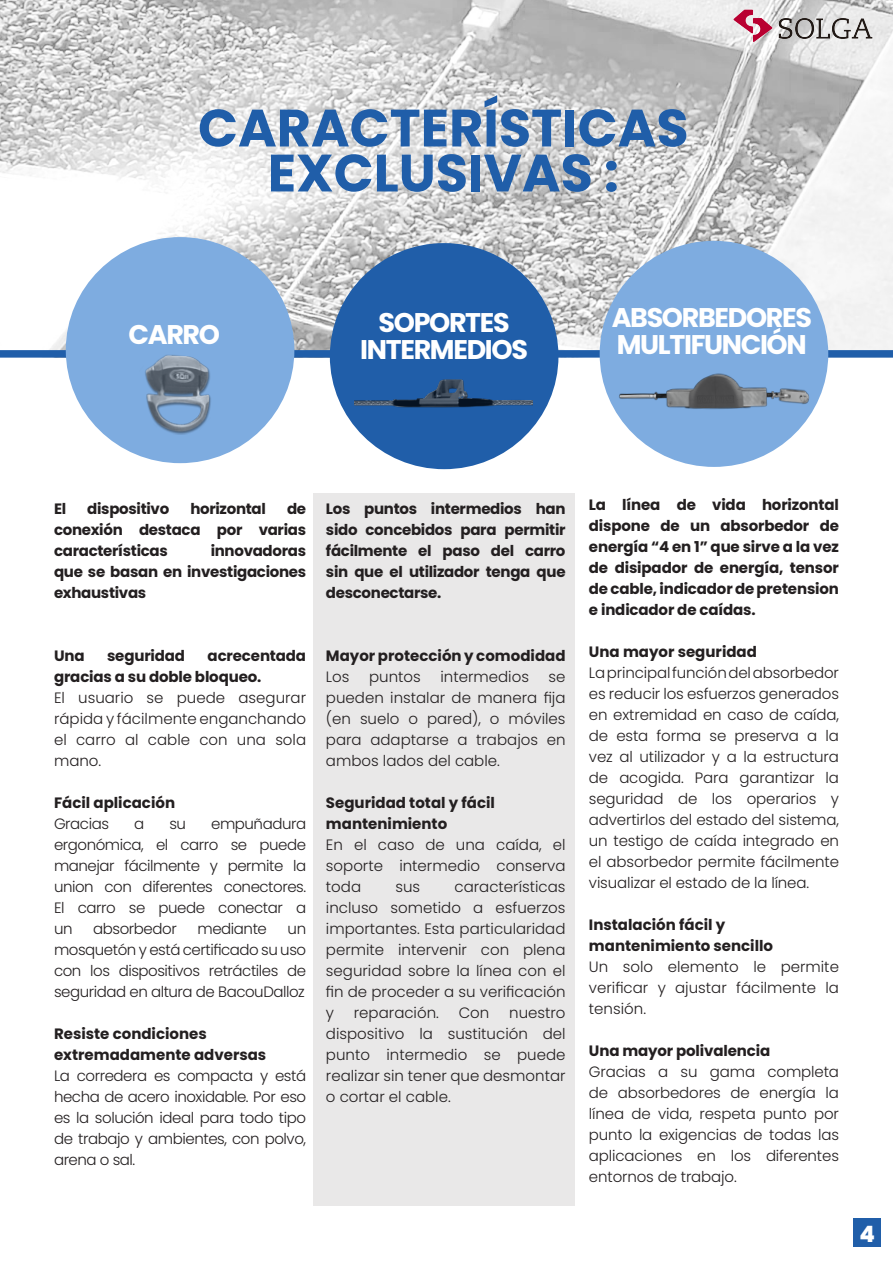
<style>
.page{position:relative;width:893px;height:1263px;background:#fff}
.page>*{position:absolute;margin:0;border:0;box-sizing:border-box;transform-origin:0 0}
.t1{font:700 52.5px "Poppins";color:#205ea9}
.t2{font:700 27px "Poppins";letter-spacing:-.05em;color:#fff}
.t3{font:800 22.5px "Poppins";color:#fff}
.t4{font:300 15px/21px "Poppins";color:#231f20;text-align:justify}
.t5{font:700 15px/21px "Poppins";letter-spacing:-.01em;color:#231f20}
.t6{font:300 15px "Poppins";letter-spacing:-.03em;color:#231f20}
.s1{font-weight:300}
</style>
<div class="page">
<div style="left:314px;top:493px;width:261px;height:712px;background:#e9e8e8"></div>
<img style="left:0;top:0;width:893px;height:350px">
<div style="left:0;top:350px;width:893px;height:8px;background:#205ea9"></div>
<div style="left:330px;top:243px;width:228px;height:226px;background:#205ea9;border-radius:50%"></div>
<div style="left:66px;top:237px;width:228px;height:226px;background:#7eace0;border-radius:50%"></div>
<img style="left:145px;top:355px;width:66px;height:80px">
<div style="left:600px;top:241px;width:228px;height:226px;background:#7eace0;border-radius:50%"></div>
<div style="left:853px;top:1218px;width:28px;height:29px;background:#205ea9"></div>
<img style="left:729px;top:7px;width:149px;height:39px">
<img style="left:354px;top:379px;width:179px;height:29px">
<img style="left:607px;top:356px;width:223px;height:65px">
<p class="t1" style="left:198px;top:98px;width:492px">CARACTERÍSTICAS</p>
<p class="t1" style="left:268px;top:143px;width:353px">EXCLUSIVAS :</p>
<p class="t2" style="left:129px;top:319px;width:93px">CARRO</p>
<p class="t2" style="left:379px;top:307px;width:133px">SOPORTES</p>
<p class="t2" style="left:360px;top:334px;width:169px">INTERMEDIOS</p>
<p class="t2" style="left:612px;top:302px;width:202px">ABSORBEDORES</p>
<p class="t2" style="left:617px;top:329px;width:191px">MULTIFUNCIÓN</p>
<p class="t5" style="left:54px;top:498px;width:14px">El</p>
<p class="t5" style="left:87px;top:498px;width:83px">dispositivo</p>
<p class="t5" style="left:190px;top:498px;width:77px">horizontal</p>
<p class="t5" style="left:54px;top:498px;width:254px;text-align:justify;text-indent:233px">de conexión destaca por varias características</p>
<p class="t5" style="left:54px;top:540px;width:254px;text-align:justify;text-indent:157px">innovadoras que se basan en investigaciones exhaustivas</p>
<p class="t5" style="left:54px;top:645px;width:32px">Una</p>
<p class="t5" style="left:107px;top:645px;width:80px">seguridad</p>
<p class="t5" style="left:54px;top:645px;width:254px;text-indent:154px">acrecentada gracias a su doble bloqueo.</p>
<p class="t4" style="left:54px;top:687px;width:254px">El usuario se puede asegurar rápida y fácilmente enganchando el carro al cable con una sola mano.</p>
<p class="t5" style="left:54px;top:792px;width:123px">Fácil aplicación</p>
<p class="t6" style="left:54px;top:815px;width:56px">Gracias</p>
<p class="t4" style="left:134px;top:813px;width:12px">a</p>
<p class="t4" style="left:169px;top:813px;width:18px">su</p>
<p class="t4" style="left:54px;top:813px;width:254px;text-indent:157px">empuñadura ergonómica, el carro se puede manejar fácilmente y permite la union con diferentes conectores.<br>El carro se puede conectar a un</p>
<p class="t6" style="left:93px;top:920px;width:85px">absorbedor</p>
<p class="t6" style="left:198px;top:920px;width:71px">mediante</p>
<p class="t4" style="left:54px;top:918px;width:254px;text-indent:234px">un mosquetón y está certificado su uso con los dispositivos retráctiles de seguridad en altura de BacouDalloz</p>
<p class="t5" style="left:54px;top:1023px;width:214px">Resiste condiciones extremadamente adversas</p>
<p class="t4" style="left:54px;top:1065px;width:254px">La corredera es compacta y está hecha de acero inoxidable. Por eso es la solución ideal para todo tipo de trabajo y ambientes, con polvo, arena o sal.</p>
<p class="t5" style="left:326px;top:498px;width:241px;text-align:justify">Los puntos intermedios han sido concebidos para permitir fácilmente el paso del carro sin que el utilizador tenga que desconectarse.</p>
<p class="t5" style="left:326px;top:645px;width:241px">Mayor protección y comodidad<br><span class="s1">Los</span></p>
<p class="t4" style="left:369px;top:666px;width:53px">puntos</p>
<p class="t4" style="left:440px;top:666px;width:90px">intermedios</p>
<p class="t4" style="left:326px;top:666px;width:241px;text-indent:223px">se pueden instalar de manera fija (en suelo o pared), o móviles para adaptarse a trabajos en ambos lados del cable.</p>
<p class="t5" style="left:326px;top:792px;width:171px">Seguridad total y fácil mantenimiento</p>
<p class="t4" style="left:326px;top:834px;width:241px">En el caso de una caída, el soporte intermedio conserva toda</p>
<p class="t4" style="left:326px;top:876px;width:241px;text-indent:129px">características incluso sometido a esfuerzos importantes. Esta particularidad permite intervenir con plena seguridad sobre la línea con el fin de proceder a su verificación y</p>
<p class="t4" style="left:395px;top:876px;width:26px">sus</p>
<p class="t4" style="left:354px;top:1002px;width:87px">reparación.</p>
<p class="t4" style="left:459px;top:1002px;width:32px">Con</p>
<p class="t4" style="left:326px;top:1002px;width:241px;text-indent:183px">nuestro dispositivo la sustitución del punto intermedio se puede realizar sin tener que desmontar o cortar el cable.</p>
<p class="t5" style="left:589px;top:494px;width:252px;text-align:justify">La línea de vida horizontal dispone de un absorbedor de energía “4 en 1” que sirve a la vez de disipador de energía, tensor de cable, indicador de pretension e indicador de caídas.</p>
<p class="t5" style="left:589px;top:641px;width:170px">Una mayor seguridad</p>
<p class="t4" style="left:589px;top:662px;width:252px">La principal función del absorbedor es reducir los esfuerzos generados en extremidad en caso de caída, de esta forma se preserva a la vez al utilizador y a la estructura de acogida. Para garantizar la seguridad de los operarios y advertirlos del estado del sistema, un testigo de caída integrado en el absorbedor permite fácilmente visualizar el estado de la línea.</p>
<p class="t5" style="left:589px;top:914px;width:186px">Instalación fácil y mantenimiento sencillo</p>
<p class="t4" style="left:589px;top:956px;width:252px">Un solo elemento le permite verificar y ajustar fácilmente la tensión.</p>
<p class="t5" style="left:589px;top:1040px;width:183px">Una mayor polivalencia</p>
<p class="t4" style="left:589px;top:1061px;width:252px">Gracias a su gama completa de absorbedores de energía la línea de vida, respeta punto por punto la exigencias de todas las aplicaciones en los diferentes entornos de trabajo.</p>
<p class="t3" style="left:859px;top:1221px;width:17px">4</p>
</div>
